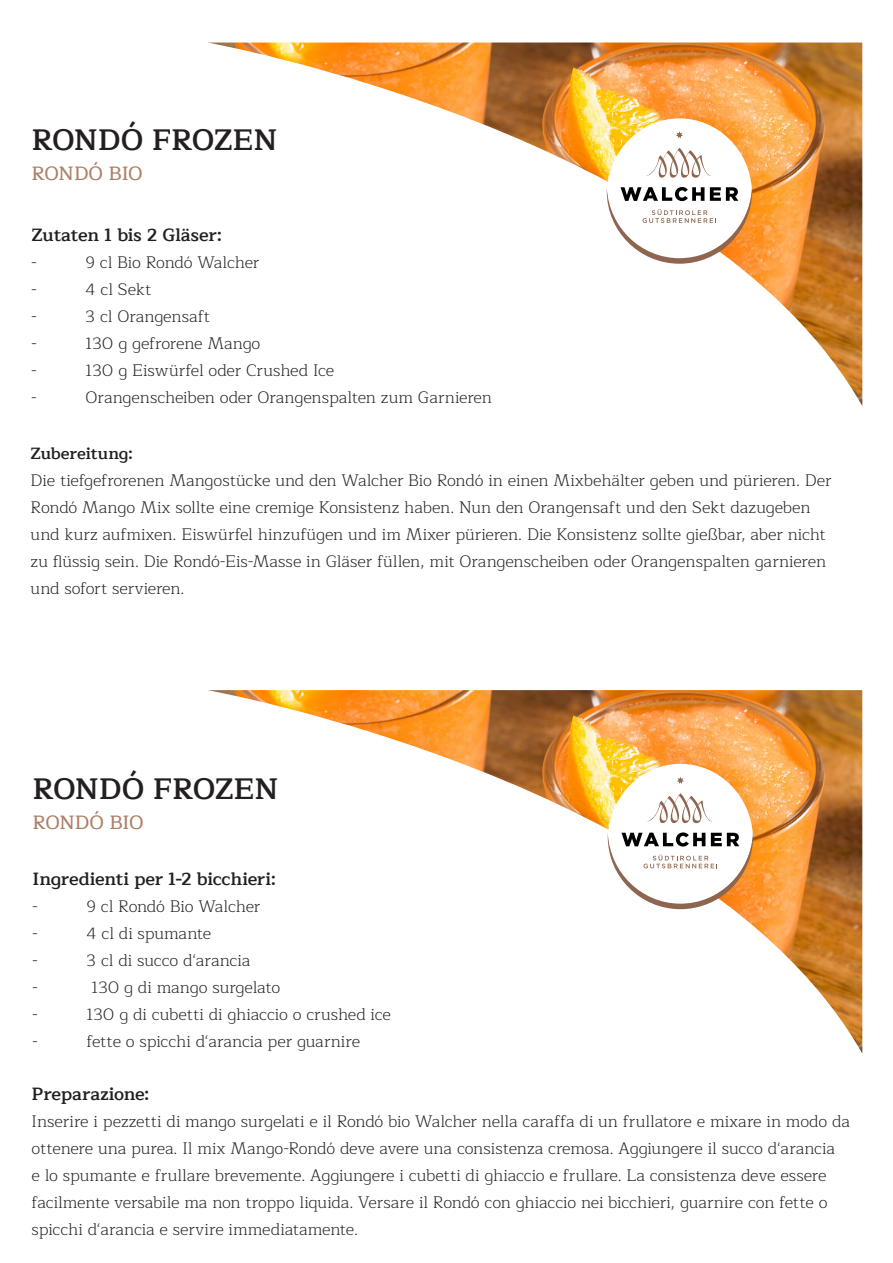
<style>
.page{position:relative;width:893px;height:1263px;background:#fff}
.page>*{position:absolute;margin:0;border:0;box-sizing:border-box;transform-origin:0 0}
.t1{font:600 30px "Maitree";letter-spacing:-.015em;color:#231f20}
.t2{font:500 19.5px "Maitree";letter-spacing:-.025em;color:#ac8067}
.t3{font:600 18px "Maitree";letter-spacing:-.01em;color:#231f20}
.t4{font:300 16.5px/27px "Maitree";letter-spacing:-.005em;color:#231f20}
.t5{font:600 16.5px "Maitree";letter-spacing:-.01em;color:#231f20}
</style>
<div class="page">
<img style="left:210px;top:43px;width:652px;height:363px">
<img style="left:208px;top:690px;width:654px;height:363px">
<svg style="left:607px;top:118px;width:145px;height:146px"></svg>
<svg style="left:608px;top:764px;width:145px;height:145px"></svg>
<h1 class="t1" style="left:32px;top:115px;width:248px">RONDÓ FROZEN</h1>
<p class="t2" style="left:32px;top:158px;width:113px">RONDÓ BIO</p>
<p class="t3" style="left:32px;top:219px;width:192px">Zutaten 1 bis 2 Gläser:</p>
<p class="t4" style="left:32px;top:249px;width:7px">-</p>
<p class="t4" style="left:86px;top:249px;width:175px">9 cl Bio Rondó Walcher</p>
<p class="t4" style="left:32px;top:276px;width:7px">-</p>
<p class="t4" style="left:86px;top:276px;width:67px">4 cl Sekt</p>
<p class="t4" style="left:32px;top:303px;width:7px">-</p>
<p class="t4" style="left:86px;top:303px;width:126px">3 cl Orangensaft</p>
<p class="t4" style="left:32px;top:330px;width:7px">-</p>
<p class="t4" style="left:86px;top:330px;width:176px">130 g gefrorene Mango</p>
<p class="t4" style="left:32px;top:357px;width:7px">-</p>
<p class="t4" style="left:86px;top:357px;width:250px">130 g Eiswürfel oder Crushed Ice</p>
<p class="t4" style="left:32px;top:384px;width:7px">-</p>
<p class="t4" style="left:86px;top:384px;width:408px">Orangenscheiben oder Orangenspalten zum Garnieren</p>
<p class="t5" style="left:31px;top:439px;width:104px">Zubereitung:</p>
<p class="t4" style="left:31px;top:467px;width:802px">Die tiefgefrorenen Mangostücke und den Walcher Bio Rondó in einen Mixbehälter geben und pürieren. Der Rondó Mango Mix sollte eine cremige Konsistenz haben. Nun den Orangensaft und den Sekt dazugeben und kurz aufmixen. Eiswürfel hinzufügen und im Mixer pürieren. Die Konsistenz sollte gießbar, aber nicht zu flüssig sein. Die Rondó-Eis-Masse in Gläser füllen, mit Orangenscheiben oder Orangenspalten garnieren und sofort servieren.</p>
<h1 class="t1" style="left:33px;top:764px;width:248px">RONDÓ FROZEN</h1>
<p class="t2" style="left:33px;top:807px;width:113px">RONDÓ BIO</p>
<p class="t3" style="left:33px;top:864px;width:245px">Ingredienti per 1-2 bicchieri:</p>
<p class="t4" style="left:33px;top:894px;width:7px">-</p>
<p class="t4" style="left:87px;top:894px;width:175px">9 cl Rondó Bio Walcher</p>
<p class="t4" style="left:33px;top:921px;width:7px">-</p>
<p class="t4" style="left:87px;top:921px;width:126px">4 cl di spumante</p>
<p class="t4" style="left:33px;top:948px;width:7px">-</p>
<p class="t4" style="left:87px;top:948px;width:165px">3 cl di succo d‘arancia</p>
<p class="t4" style="left:33px;top:975px;width:7px">-</p>
<p class="t4" style="left:91px;top:975px;width:190px">130 g di mango surgelato</p>
<p class="t4" style="left:33px;top:1002px;width:7px">-</p>
<p class="t4" style="left:87px;top:1002px;width:306px">130 g di cubetti di ghiaccio o crushed ice</p>
<p class="t4" style="left:33px;top:1029px;width:7px">-</p>
<p class="t4" style="left:87px;top:1029px;width:275px">fette o spicchi d‘arancia per guarnire</p>
<p class="t3" style="left:32px;top:1079px;width:119px">Preparazione:</p>
<p class="t4" style="left:32px;top:1109px;width:820px">Inserire i pezzetti di mango surgelati e il Rondó bio Walcher nella caraffa di un frullatore e mixare in modo da ottenere una purea. Il mix Mango-Rondó deve avere una consistenza cremosa. Aggiungere il succo d‘arancia<br>e lo spumante e frullare brevemente. Aggiungere i cubetti di ghiaccio e frullare. La consistenza deve essere facilmente versabile ma non troppo liquida. Versare il Rondó con ghiaccio nei bicchieri, guarnire con fette o spicchi d‘arancia e servire immediatamente.</p>
</div>
